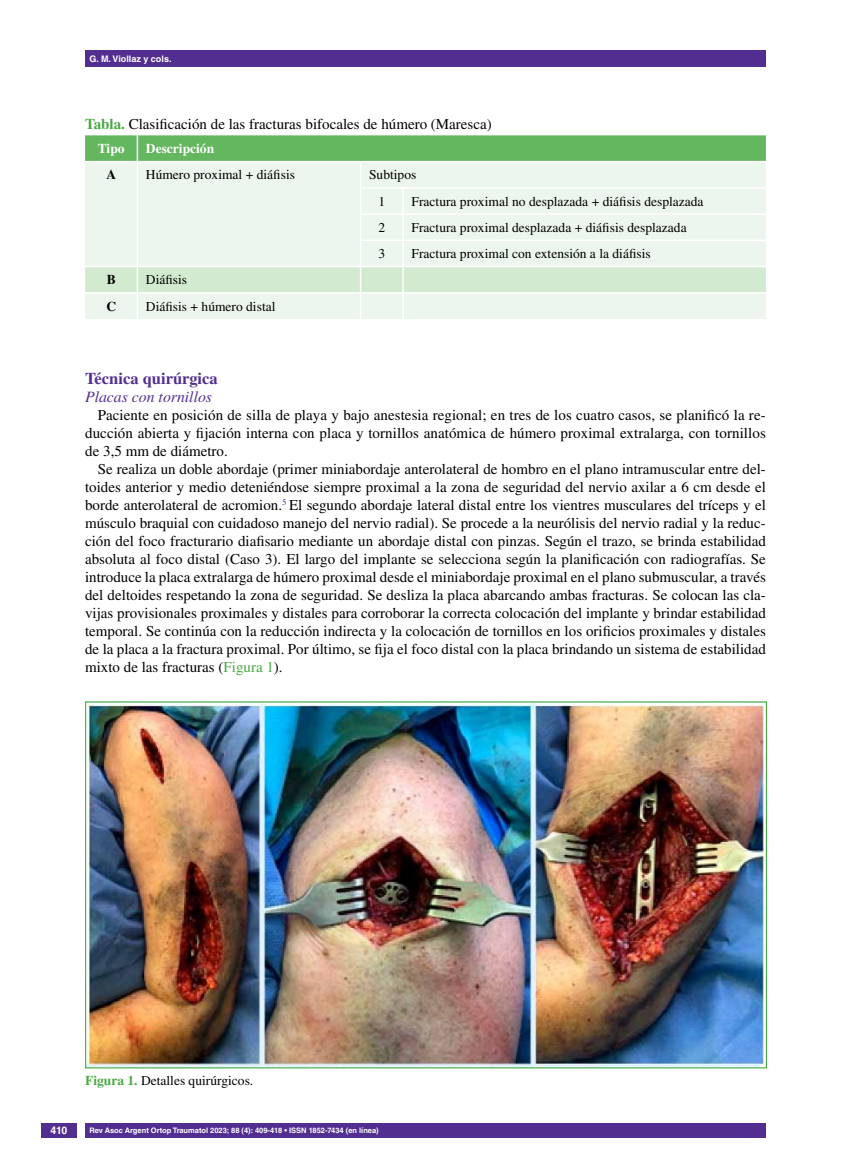
<style>
.page{position:relative;width:851px;height:1170px;background:#fff}
.page>*{position:absolute;margin:0;border:0;box-sizing:border-box;transform-origin:0 0}
.t1{font:700 16.5px "Times LT Std";color:#522e91}
.t2{font:italic 15.75px "Times LT Std";color:#522e91}
.t3{font:15px/18px "Times LT Std";color:#000;text-align:justify}
.t4{font:13.5px/26.2px "Times LT Std";color:#000}
.t5{font:700 13.5px "Times LT Std";color:#fff}
.t6{font:700 13.5px "Times LT Std";color:#000}
.t7{font:700 10.5px "Helvetica LT Std";color:#fff}
.t8{font:700 9px "Helvetica LT Std";color:#fff}
.t9{font:700 7.5px "Helvetica LT Std";color:#fff}
.s1{font-weight:700;color:#49a942}
.s2{color:#49a942}
</style>
<div class="page">
<div style="left:41px;top:1123px;width:36px;height:14px;background:#522e91"></div>
<div style="left:85px;top:50px;width:680px;height:17px;background:#522e91"></div>
<div style="left:85px;top:1123px;width:680px;height:14px;background:#522e91"></div>
<svg style="left:85px;top:135px;width:680px;height:184px;background:#d7ebd5"></svg>
<hr style="left:403px;top:292px;width:362px;height:1px;background:#fff">
<hr style="left:402px;top:293px;width:2px;height:26px;background:#fff">
<img style="left:87px;top:703px;width:677px;height:363px">
<p class="t8" style="left:89px;top:53px;width:84px">G. M. Viollaz y cols.</p>
<p class="t3" style="left:85px;top:115px;width:408px"><span class="s1">Tabla.</span> Clasificación de las fracturas bifocales de húmero (Maresca)</p>
<p class="t5" style="left:98px;top:140px;width:28px">Tipo</p>
<p class="t5" style="left:146px;top:140px;width:70px">Descripción</p>
<p class="t6" style="left:106px;top:167px;width:11px">A</p>
<p class="t4" style="left:146px;top:162px;width:150px">Húmero proximal + diáfisis</p>
<p class="t4" style="left:378px;top:162px;width:39px;text-indent:-9px">Subtipos<br>1</p>
<p class="t4" style="left:411px;top:188px;width:293px">Fractura proximal no desplazada + diáfisis desplazada</p>
<p class="t6" style="left:107px;top:272px;width:11px">B</p>
<p class="t4" style="left:146px;top:266px;width:43px">Diáfisis</p>
<p class="t6" style="left:106px;top:298px;width:11px">C</p>
<p class="t4" style="left:146px;top:293px;width:131px">Diáfisis + húmero distal</p>
<p class="t4" style="left:378px;top:214px;width:8px">2</p>
<p class="t4" style="left:411px;top:214px;width:276px">Fractura proximal desplazada + diáfisis desplazada</p>
<p class="t4" style="left:378px;top:240px;width:8px">3</p>
<p class="t4" style="left:411px;top:240px;width:241px">Fractura proximal con extensión a la diáfisis</p>
<p class="t1" style="left:85px;top:368px;width:134px">Técnica quirúrgica</p>
<p class="t2" style="left:85px;top:387px;width:128px">Placas con tornillos</p>
<p class="t3" style="left:85px;top:405px;width:682px;text-indent:13px">Paciente en posición de silla de playa y bajo anestesia regional; en tres de los cuatro casos, se planificó la re&shy;ducción abierta y fijación interna con placa y tornillos anatómica de húmero proximal extralarga, con tornillos de 3,5 mm de diámetro.</p>
<p class="t3" style="left:85px;top:459px;width:682px;text-indent:13px">Se realiza un doble abordaje (primer miniabordaje anterolateral de hombro en el plano intramuscular entre del&shy;toides anterior y medio deteniéndose siempre proximal a la zona de seguridad del nervio axilar a 6 cm desde el borde anterolateral de acromion.<sup>5</sup> El segundo abordaje lateral distal entre los vientres musculares del tríceps y el músculo braquial con cuidadoso manejo del nervio radial). Se procede a la neurólisis del nervio radial y la reduc&shy;ción del foco fracturario diafisario mediante un abordaje distal con pinzas. Según el trazo, se brinda estabilidad absoluta al foco distal (Caso 3). El largo del implante se selecciona según la planificación con radiografías. Se introduce la placa extralarga de húmero proximal desde el miniabordaje proximal en el plano submuscular, a través del deltoides respetando la zona de seguridad. Se desliza la placa abarcando ambas fracturas. Se colocan las cla&shy;vijas provisionales proximales y distales para corroborar la correcta colocación del implante y brindar estabilidad temporal. Se continúa con la reducción indirecta y la colocación de tornillos en los orificios proximales y distales de la placa a la fractura proximal. Por último, se fija el foco distal con la placa brindando un sistema de estabilidad mixto de las fracturas (<span class="s2">Figura 1</span>).</p>
<p class="t7" style="left:50px;top:1124px;width:18px">410</p>
<p class="t4" style="left:85px;top:1067px;width:170px"><span class="s1">Figura 1.</span> Detalles quirúrgicos.</p>
<p class="t9" style="left:90px;top:1125px;width:291px">Rev Asoc Argent Ortop Traumatol 2023; 88 (4): 409-418 • ISSN 1852-7434 (en línea)</p>
</div>
